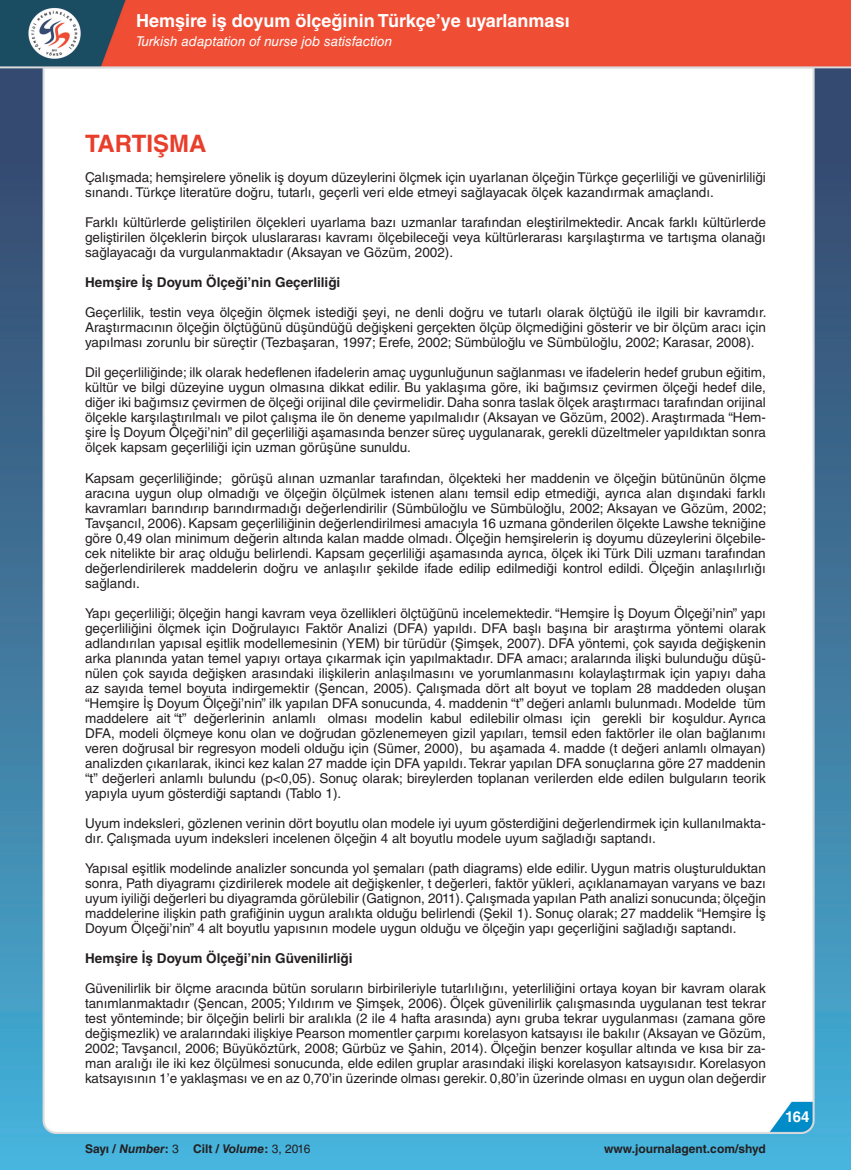
<style>
.page{position:relative;width:851px;height:1170px;background:#fff}
.page>*{position:absolute;margin:0;border:0;box-sizing:border-box;transform-origin:0 0}
.t1{font:700 24px "Helvetica LT Std";color:#e83e2b}
.t2{font:700 18px "Helvetica LT Std";color:#fff}
.t3{font:700 15px "Helvetica LT Std";color:#fff}
.t4{font:13.5px/15px "Helvetica LT Std";color:#231f20;text-align:justify}
.t5{font:700 13.5px "Helvetica LT Std";color:#231f20}
.t6{font:italic 13.5px "Helvetica LT Std";color:#fff}
.t7{font:700 12px "Helvetica LT Std";color:#231f20}
.s1{font-style:italic}
.s2{font-weight:400}
</style>
<div class="page">
<img style="left:0;top:0;width:850px;height:1169px">
<h2 class="t2" style="left:136px;top:9px;width:435px">Hemşire iş doyum ölçeğinin Türkçe’ye uyarlanması</h2>
<p class="t6" style="left:136px;top:33px;width:257px">Turkish adaptation of nurse job satisfaction</p>
<h1 class="t1" style="left:85px;top:129px;width:123px">TARTIŞMA</h1>
<p class="t4" style="left:85px;top:170px;width:682px">Çalışmada; hemşirelere yönelik iş doyum düzeylerini ölçmek için uyarlanan ölçeğin Türkçe geçerliliği ve güvenirliliği sınandı. Türkçe literatüre doğru, tutarlı, geçerli veri elde etmeyi sağlayacak ölçek kazandırmak amaçlandı.</p>
<p class="t4" style="left:85px;top:215px;width:682px">Farklı kültürlerde geliştirilen ölçekleri uyarlama bazı uzmanlar tarafından eleştirilmektedir. Ancak farklı kültürlerde geliştirilen ölçeklerin birçok uluslararası kavramı ölçebileceği veya kültürlerarası karşılaştırma ve tartışma olanağı sağlayacağı da vurgulanmaktadır (Aksayan ve Gözüm, 2002).</p>
<p class="t5" style="left:85px;top:274px;width:257px">Hemşire İş Doyum Ölçeği’nin Geçerliliği</p>
<p class="t4" style="left:85px;top:305px;width:683px">Geçerlilik, testin veya ölçeğin ölçmek istediği şeyi, ne denli doğru ve tutarlı olarak ölçtüğü ile ilgili bir kavramdır.<br>Araştırmacının ölçeğin ölçtüğünü düşündüğü değişkeni gerçekten ölçüp ölçmediğini gösterir ve bir ölçüm aracı için yapılması zorunlu bir süreçtir (Tezbaşaran, 1997; Erefe, 2002; Sümbüloğlu ve Sümbüloğlu, 2002; Karasar, 2008).</p>
<p class="t4" style="left:85px;top:365px;width:682px">Dil geçerliliğinde; ilk olarak hedeflenen ifadelerin amaç uygunluğunun sağlanması ve ifadelerin hedef grubun eğitim, kültür ve bilgi düzeyine uygun olmasına dikkat edilir. Bu yaklaşıma göre, iki bağımsız çevirmen ölçeği hedef dile, diğer iki bağımsız çevirmen de ölçeği orijinal dile çevirmelidir. Daha sonra taslak ölçek araştırmacı tarafından orijinal ölçekle karşılaştırılmalı ve pilot çalışma ile ön deneme yapılmalıdır (Aksayan ve Gözüm, 2002). Araştırmada “Hem&shy;şire İş Doyum Ölçeği’nin” dil geçerliliği aşamasında benzer süreç uygulanarak, gerekli düzeltmeler yapıldıktan sonra ölçek kapsam geçerliliği için uzman görüşüne sunuldu.</p>
<p class="t4" style="left:85px;top:470px;width:682px">Kapsam geçerliliğinde; görüşü alınan uzmanlar tarafından, ölçekteki her maddenin ve ölçeğin bütününün ölçme aracına uygun olup olmadığı ve ölçeğin ölçülmek istenen alanı temsil edip etmediği, ayrıca alan dışındaki farklı kavramları barındırıp barındırmadığı değerlendirilir (Sümbüloğlu ve Sümbüloğlu, 2002; Aksayan ve Gözüm, 2002; Tavşancıl, 2006). Kapsam geçerliliğinin değerlendirilmesi amacıyla 16 uzmana gönderilen ölçekte Lawshe tekniğine göre 0,49 olan minimum değerin altında kalan madde olmadı. Ölçeğin hemşirelerin iş doyumu düzeylerini ölçebile&shy;cek nitelikte bir araç olduğu belirlendi. Kapsam geçerliliği aşamasında ayrıca, ölçek iki Türk Dili uzmanı tarafından değerlendirilerek maddelerin doğru ve anlaşılır şekilde ifade edilip edilmediği kontrol edildi. Ölçeğin anlaşılırlığı sağlandı.</p>
<p class="t4" style="left:85px;top:605px;width:682px">Yapı geçerliliği; ölçeğin hangi kavram veya özellikleri ölçtüğünü incelemektedir. “Hemşire İş Doyum Ölçeği’nin” yapı geçerliliğini ölçmek için Doğrulayıcı Faktör Analizi (DFA) yapıldı. DFA başlı başına bir araştırma yöntemi olarak adlandırılan yapısal eşitlik modellemesinin (YEM) bir türüdür (Şimşek, 2007). DFA yöntemi, çok sayıda değişkenin arka planında yatan temel yapıyı ortaya çıkarmak için yapılmaktadır. DFA amacı; aralarında ilişki bulunduğu düşü&shy;nülen çok sayıda değişken arasındaki ilişkilerin anlaşılmasını ve yorumlanmasını kolaylaştırmak için yapıyı daha az sayıda temel boyuta indirgemektir (Şencan, 2005). Çalışmada dört alt boyut ve toplam 28 maddeden oluşan “Hemşire İş Doyum Ölçeği’nin” ilk yapılan DFA sonucunda, 4. maddenin “t” değeri anlamlı bulunmadı. Modelde tüm maddelere ait “t” değerlerinin anlamlı olması modelin kabul edilebilir olması için gerekli bir koşuldur. Ayrıca DFA, modeli ölçmeye konu olan ve doğrudan gözlenemeyen gizil yapıları, temsil eden faktörler ile olan bağlanımı veren doğrusal bir regresyon modeli olduğu için (Sümer, 2000), bu aşamada 4. madde (t değeri anlamlı olmayan) analizden çıkarılarak, ikinci kez kalan 27 madde için DFA yapıldı. Tekrar yapılan DFA sonuçlarına göre 27 maddenin “t” değerleri anlamlı bulundu (p&lt;0,05). Sonuç olarak; bireylerden toplanan verilerden elde edilen bulguların teorik yapıyla uyum gösterdiği saptandı (Tablo 1).</p>
<p class="t4" style="left:85px;top:815px;width:682px">Uyum indeksleri, gözlenen verinin dört boyutlu olan modele iyi uyum gösterdiğini değerlendirmek için kullanılmakta&shy;dır. Çalışmada uyum indeksleri incelenen ölçeğin 4 alt boyutlu modele uyum sağladığı saptandı.</p>
<p class="t4" style="left:85px;top:860px;width:682px">Yapısal eşitlik modelinde analizler soncunda yol şemaları (path diagrams) elde edilir. Uygun matris oluşturulduktan sonra, Path diyagramı çizdirilerek modele ait değişkenler, t değerleri, faktör yükleri, açıklanamayan varyans ve bazı uyum iyiliği değerleri bu diyagramda görülebilir (Gatignon, 2011). Çalışmada yapılan Path analizi sonucunda; ölçeğin maddelerine ilişkin path grafiğinin uygun aralıkta olduğu belirlendi (Şekil 1). Sonuç olarak; 27 maddelik “Hemşire İş Doyum Ölçeği’nin” 4 alt boyutlu yapısının modele uygun olduğu ve ölçeğin yapı geçerliğini sağladığı saptandı.</p>
<p class="t5" style="left:85px;top:949px;width:269px">Hemşire İş Doyum Ölçeği’nin Güvenilirliği</p>
<p class="t4" style="left:85px;top:980px;width:682px">Güvenilirlik bir ölçme aracında bütün soruların birbirileriyle tutarlılığını, yeterliliğini ortaya koyan bir kavram olarak tanımlanmaktadır (Şencan, 2005; Yıldırım ve Şimşek, 2006). Ölçek güvenilirlik çalışmasında uygulanan test tekrar test yönteminde; bir ölçeğin belirli bir aralıkla (2 ile 4 hafta arasında) aynı gruba tekrar uygulanması (zamana göre değişmezlik) ve aralarındaki ilişkiye Pearson momentler çarpımı korelasyon katsayısı ile bakılır (Aksayan ve Gözüm, 2002; Tavşancıl, 2006; Büyüköztürk, 2008; Gürbüz ve Şahin, 2014). Ölçeğin benzer koşullar altında ve kısa bir za&shy;man aralığı ile iki kez ölçülmesi sonucunda, elde edilen gruplar arasındaki ilişki korelasyon katsayısıdır. Korelasyon katsayısının 1’e yaklaşması ve en az 0,70’in üzerinde olması gerekir. 0,80’in üzerinde olması en uygun olan değerdir</p>
<p class="t7" style="left:85px;top:1141px;width:227px">Sayı / <span class="s1">Number</span>: <span class="s2">3</span> Cilt / <span class="s1">Volume</span>: <span class="s2">3, 2016</span></p>
<p class="t7" style="left:604px;top:1141px;width:163px">www.journalagent.com/shyd</p>
<p class="t3" style="left:785px;top:1107px;width:26px">164</p>
</div>
